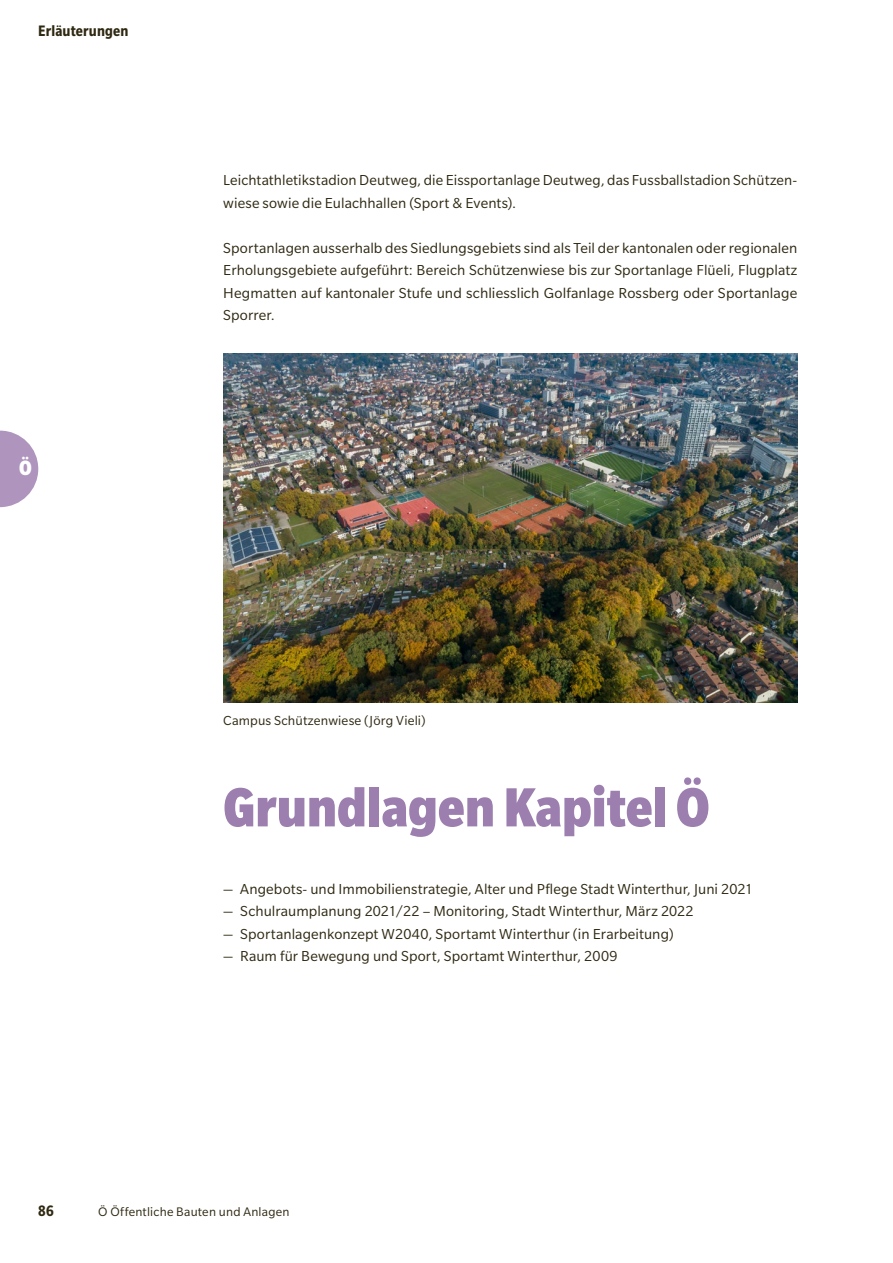
<style>
.page{position:relative;width:893px;height:1263px;background:#fff}
.page>*{position:absolute;margin:0;border:0;box-sizing:border-box;transform-origin:0 0}
.H2_Titel_40pt_E_---_A_1{font:900 condensed 60px "Slate Pro";color:#9c7eaf}
.t1{font:900 condensed 22.5px "Slate Pro";color:#fff}
.t2{font:700 condensed 16.5px "Slate Pro";letter-spacing:.01em;color:#2f2912}
.Lauftext_Broschuere__Basis_GREP__E{font:15.75px/22.5px "Slate Pro";letter-spacing:.005em;color:#2f2912;text-align:justify}
.Lauftext_Broschuere_E_Abstand_nach{font:15.75px/22.5px "Slate Pro";letter-spacing:.005em;color:#2f2912}
.Bildlegende_9_5_E{font:14.25px "Slate Pro";letter-spacing:.01em;color:#2f2912}
.t3{font:13.5px "Slate Pro";letter-spacing:.02em;color:#2f2912}
.s1{font-stretch:condensed}
</style>
<div class="page">
<svg style="left:1px;top:431px;width:37px;height:76px"></svg>
<hr style="left:0;top:431px;width:1px;height:76px;background:#af94be">
<img style="left:223px;top:354px;width:574px;height:349px">
<p class="t2" style="left:38px;top:22px;width:92px">Erläuterungen</p>
<h2 class="t1" style="left:19px;top:456px;width:14px">Ö</h2>
<p class="Lauftext_Broschuere_E_Abstand_nach" style="left:223px;top:169px;width:576px">Leichtathletikstadion Deutweg, die Eissportanlage Deutweg, das Fussballstadion Schützen&shy;wiese sowie die Eulachhallen (Sport &amp; Events).</p>
<p class="Lauftext_Broschuere__Basis_GREP__E" style="left:223px;top:236px;width:576px">Sportanlagen ausserhalb des Siedlungsgebiets sind als Teil der kantonalen oder regionalen Erholungsgebiete aufgeführt: Bereich Schützenwiese bis zur Sportanlage Flüeli, Flugplatz Hegmatten auf kantonaler Stufe und schliesslich Golfanlage Rossberg oder Sportanlage Sporrer.</p>
<p class="Bildlegende_9_5_E" style="left:223px;top:713px;width:204px">Campus Schützenwiese (Jörg Vieli)</p>
<p class="H2_Titel_40pt_E_---_A_1" style="left:223px;top:775px;width:488px">Grundlagen Kapitel Ö</p>
<p class="Lauftext_Broschuere__Basis_GREP__E" style="left:223px;top:877px;width:531px"><span class="s1">—</span> Angebots- und Immobilienstrategie, Alter und Pflege Stadt Winterthur, Juni 2021</p>
<p class="Lauftext_Broschuere__Basis_GREP__E" style="left:223px;top:900px;width:472px"><span class="s1">—</span> Schulraumplanung 2021/22 – Monitoring, Stadt Winterthur, März 2022</p>
<p class="Lauftext_Broschuere__Basis_GREP__E" style="left:223px;top:922px;width:452px"><span class="s1">—</span> Sportanlagenkonzept W2040, Sportamt Winterthur (in Erarbeitung)</p>
<p class="Lauftext_Broschuere__Basis_GREP__E" style="left:223px;top:945px;width:396px"><span class="s1">—</span> Raum für Bewegung und Sport, Sportamt Winterthur, 2009</p>
<p class="t2" style="left:38px;top:1202px;width:17px">86</p>
<p class="t3" style="left:98px;top:1205px;width:193px">Ö Öffentliche Bauten und Anlagen</p>
</div>
